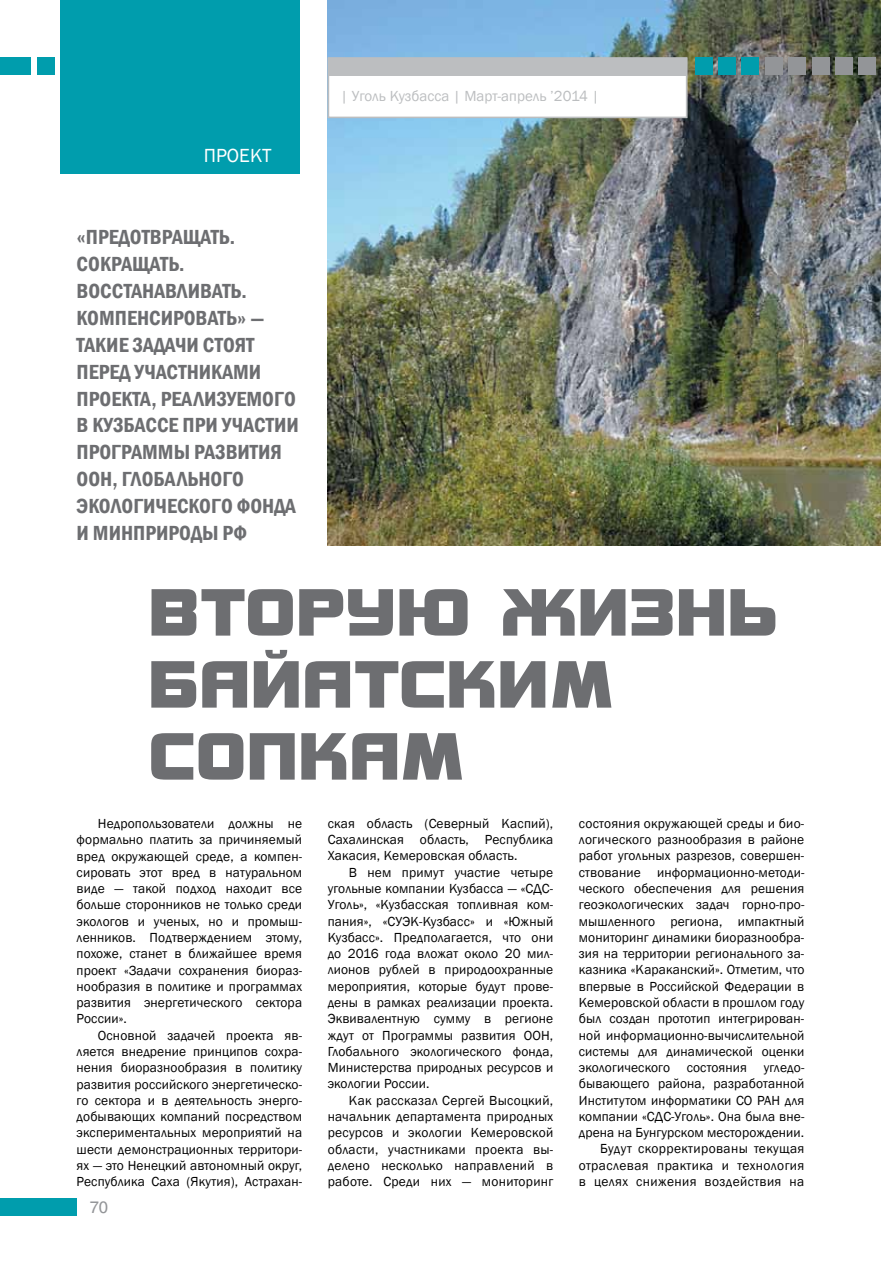
<style>
.page{position:relative;width:881px;height:1263px;background:#fff}
.page>*{position:absolute;margin:0;border:0;box-sizing:border-box;transform-origin:0 0}
.t1{font:600 condensed 21px/26.8px "Franklin Gothic";color:#6d6e71}
.t2{font:19.5px "Franklin Gothic";color:#fff}
.t3{font:16.5px "Helios";color:#939598}
.t4{font:15px "Franklin Gothic";color:#bcbec0}
.t5{font:13.5px/16.4px "Franklin Gothic";letter-spacing:.01em;color:#000;text-align:justify}
</style>
<div class="page">
<img style="left:327px;top:0;width:553px;height:545px">
<svg style="left:151px;top:733px;width:311px;height:47px"></svg>
<svg style="left:151px;top:650px;width:460px;height:58px"></svg>
<svg style="left:151px;top:589px;width:624px;height:47px"></svg>
<div style="left:327px;top:57px;width:360px;height:61px;background:#fff;border:2px solid #bcbec0"></div>
<div style="left:858px;top:58px;width:17px;height:17px;background:#939598"></div>
<div style="left:327px;top:59px;width:359px;height:17px;background:#bcbec0"></div>
<div style="left:0;top:1198px;width:77px;height:17px;background:#009dad"></div>
<div style="left:37px;top:58px;width:17px;height:17px;background:#009dad"></div>
<div style="left:0;top:58px;width:30px;height:17px;background:#009dad"></div>
<div style="left:835px;top:58px;width:17px;height:17px;background:#939598"></div>
<div style="left:811px;top:58px;width:17px;height:17px;background:#939598"></div>
<div style="left:788px;top:58px;width:17px;height:17px;background:#939598"></div>
<div style="left:765px;top:58px;width:17px;height:17px;background:#939598"></div>
<div style="left:741px;top:58px;width:17px;height:17px;background:#009dad"></div>
<div style="left:718px;top:58px;width:17px;height:17px;background:#009dad"></div>
<div style="left:694px;top:58px;width:17px;height:17px;background:#009dad"></div>
<div style="left:60px;top:1px;width:240px;height:173px;background:#009dad"></div>
<h2 class="t2" style="left:204px;top:143px;width:25px">Проект</h2>
<h1 class="t1" style="left:77px;top:223px;width:224px">«Предотвращать.<br>Сокращать.<br>Восстанавливать.<br>Компенсировать» — такие задачи стоят перед участниками проекта, реализуемого в Кузбассе при участии<br>Программы развития<br>ООН , Глобального экологического фонда и Минприроды РФ</h1>
<p class="t4" style="left:340px;top:87px;width:260px">| Уголь Кузбасса | Март-апрель ’2014 |</p>
<p class="t5" style="left:77px;top:816px;width:227px;text-indent:21px">Недропользователи должны не формально платить за причиняемый вред окружающей среде, а компен&shy;сировать этот вред в натуральном виде — такой подход находит все больше сторонников не только среди экологов и ученых, но и промыш&shy;ленников. Подтверждением этому, похоже, станет в ближайшее время проект «Задачи сохранения биораз&shy;нообразия в политике и программах развития энергетического сектора России».</p>
<p class="t5" style="left:77px;top:1027px;width:227px;text-indent:21px">Основной задачей проекта яв&shy;ляется внедрение принципов сохра&shy;нения биоразнообразия в политику развития российского энергетическо&shy;го сектора и в деятельность энерго&shy;добывающих компаний посредством экспериментальных мероприятий на шести демонстрационных территори&shy;ях — это Ненецкий автономный округ, Республика Саха (Якутия), Астрахан-</p>
<p class="t3" style="left:90px;top:1197px;width:20px">70</p>
<p class="t5" style="left:327px;top:815px;width:227px">ская область (Северный Каспий), Сахалинская область, Республика Хакасия, Кемеровская область.</p>
<p class="t5" style="left:327px;top:864px;width:227px;text-indent:21px">В нем примут участие четыре угольные компании Кузбасса — «СДС-Уголь», «Кузбасская топливная ком&shy;пания», «СУЭК-Кузбасс» и «Южный Кузбасс». Предполагается, что они до 2016 года вложат около 20 мил&shy;лионов рублей в природоохранные мероприятия, которые будут прове&shy;дены в рамках реализации проекта.<br>Эквивалентную сумму в регионе ждут от Программы развития ООН, Глобального экологического фонда, Министерства природных ресурсов и экологии России.</p>
<p class="t5" style="left:327px;top:1092px;width:227px;text-indent:21px">Как рассказал Сергей Высоцкий, начальник департамента природных ресурсов и экологии Кемеровской области, участниками проекта вы&shy;делено несколько направлений в работе. Среди них — мониторинг</p>
<p class="t5" style="left:578px;top:815px;width:227px;text-align:right">состояния окружающей среды и био&shy;логического разнообразия в районе работ угольных разрезов, совершен&shy;ствование информационно-методи&shy;ческого обеспечения для решения геоэкологических задач горно-про&shy;мышленного региона, импактный мониторинг динамики биоразнообра&shy;зия на территории регионального за&shy;казника «Караканский». Отметим, что впервые в Российской Федерации в Кемеровской области в прошлом году был создан прототип интегрирован&shy;ной информационно-вычислительной системы для динамической оценки экологического состояния угледо&shy;бывающего района, разработанной Институтом информатики СО РАН для компании «СДС-Уголь». Она была вне&shy;дрена на Бунгурском месторождении.<br>Будут скорректированы текущая отраслевая практика и технология в целях снижения воздействия на</p>
</div>
